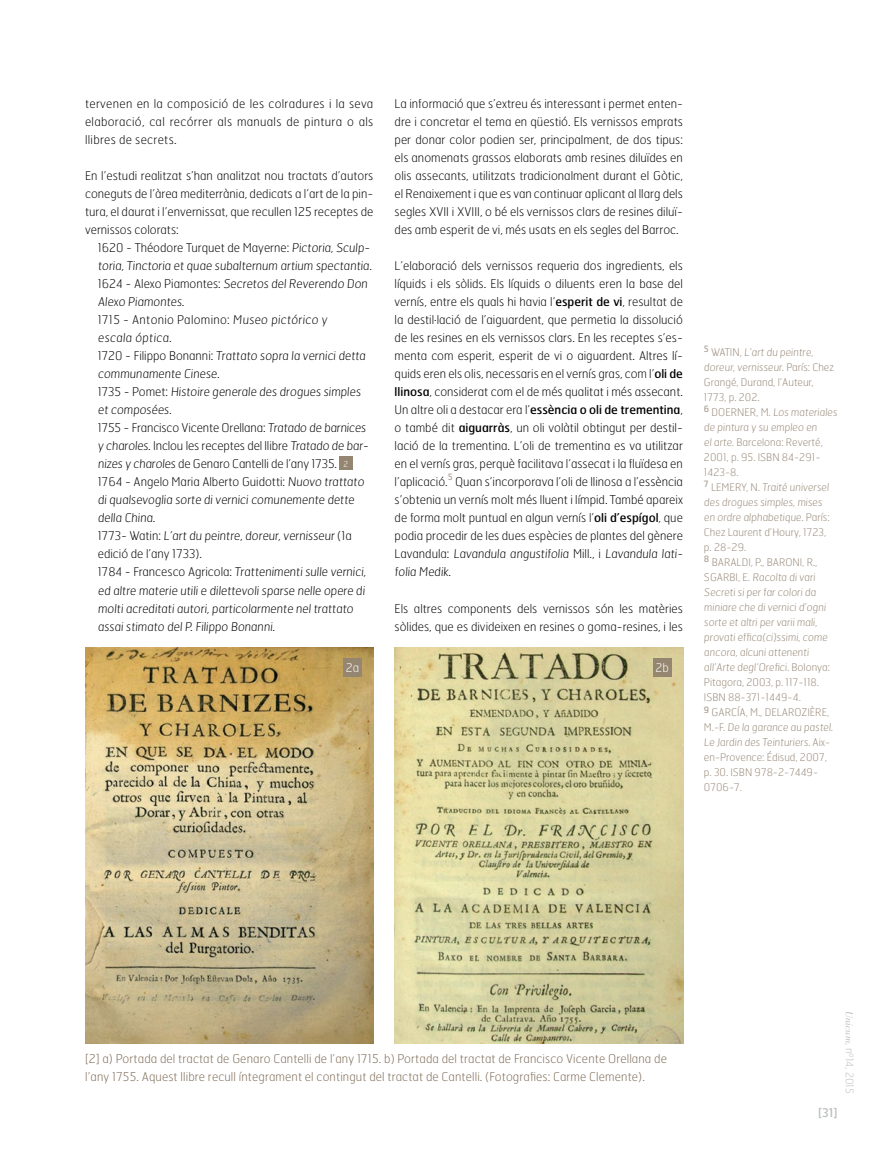
<style>
.page{position:relative;width:893px;height:1149px;background:#fff}
.page>*{position:absolute;margin:0;border:0;box-sizing:border-box;transform-origin:0 0}
.t1{font:100 12px/18px "Hermes";color:#000;text-align:justify}
.t2{font:100 12px/18px "Hermes";letter-spacing:.01em;color:#7c6a55}
.t3{font:12px "Hermes";color:#bcbec0}
.t4{font:100 12px "Hermes";color:#fff}
.t5{font:100 10.5px/15px "Hermes";color:#978877}
.t6{font:100 10.5px "Hermes";color:#bcbec0}
.t7{font:8.7px "Hermes";color:#b1a699}
.s1{font-weight:400}
.s2{font-family:"Bodoni Std";font-weight:400;font-style:italic}
</style>
<div class="page">
<div style="left:339px;top:456px;width:14px;height:14px;background:#948671"></div>
<img style="left:85px;top:647px;width:288px;height:396px">
<img style="left:395px;top:647px;width:288px;height:396px">
<div style="left:343px;top:658px;width:19px;height:19px;background:#948671"></div>
<div style="left:653px;top:658px;width:18px;height:19px;background:#948671"></div>
<p class="t1" style="left:85px;top:94px;width:290px">tervenen en la composició de les colradures i la seva elaboració, cal recórrer als manuals de pintura o als llibres de secrets.</p>
<p class="t1" style="left:85px;top:166px;width:290px">En l’estudi realitzat s’han analitzat nou tractats d’autors coneguts de l’àrea mediterrània, dedicats a l’art de la pin&shy;tura, el daurat i l’envernissat, que recullen 125 receptes de vernissos colorats:</p>
<p class="t1" style="left:98px;top:238px;width:277px;text-align:left">1620 - Théodore Turquet de Mayerne: Pictoria, Sculp&shy;toria, Tinctoria et quae subalternum artium spectantia.<br>1624 - Alexo Piamontes: Secretos del Reverendo Don Alexo Piamontes.<br>1715 - Antonio Palomino: Museo pictórico y<br>escala óptica.<br>1720 - Filippo Bonanni: Trattato sopra la vernici detta communamente Cinese.<br>1735 - Pomet: Histoire generale des drogues simples et composées.<br>1755 - Francisco Vicente Orellana: Tratado de barnices y charoles. Inclou les receptes del llibre Tratado de bar&shy;nizes y charoles de Genaro Cantelli de l’any 1735. <sup>2<br></sup>1764 - Angelo Maria Alberto Guidotti: Nuovo trattato di qualsevoglia sorte di vernici comunemente dette della China.<br>1773- Watin: L’art du peintre, doreur, vernisseur (1a edició de l’any 1733).<br>1784 - Francesco Agricola: Trattenimenti sulle vernici, ed altre materie utili e dilettevoli sparse nelle opere di molti acreditati autori, particolarmente nel trattato assai stimato del P. Filippo Bonanni.</p>
<p class="t1" style="left:395px;top:94px;width:290px">La informació que s’extreu és interessant i permet enten&shy;dre i concretar el tema en qüestió. Els vernissos emprats per donar color podien ser, principalment, de dos tipus: els anomenats grassos elaborats amb resines diluïdes en olis assecants, utilitzats tradicionalment durant el Gòtic, el Renaixement i que es van continuar aplicant al llarg dels segles XVII i XVIII, o bé els vernissos clars de resines diluï&shy;des amb esperit de vi, més usats en els segles del Barroc.</p>
<p class="t1" style="left:395px;top:256px;width:290px;text-align:left">L’elaboració dels vernissos requeria dos ingredients, els líquids i els sòlids. Els líquids o diluents eren la base del vernís, entre els quals hi havia l’<span class="s1">esperit de vi</span>, resultat de la destil·lació de l’aiguardent, que permetia la dissolució de les resines en els vernissos clars. En les receptes s’es&shy;menta com esperit, esperit de vi o aiguardent. Altres lí&shy;quids eren els olis, necessaris en el vernís gras, com l’<span class="s1">oli de llinosa</span>, considerat com el de més qualitat i més assecant.<br>Un altre oli a destacar era l’<span class="s1">essència o oli de trementina</span>, o també dit <span class="s1">aiguarràs</span>, un oli volàtil obtingut per destil· lació de la trementina. L’oli de trementina es va utilitzar en el vernís gras, perquè facilitava l’assecat i la fluïdesa en l’aplicació.</p>
<p class="t7" style="left:448px;top:471px;width:7px">5</p>
<p class="t1" style="left:395px;top:472px;width:291px;text-indent:60px">Quan s’incorporava l’oli de llinosa a l’essència s’obtenia un vernís molt més lluent i límpid. També apareix de forma molt puntual en algun vernís l’<span class="s1">oli d’espígol</span>, que podia procedir de les dues espècies de plantes del gènere Lavandula: Lavandula angustifolia Mill., i Lavandula lati&shy;folia Medik.</p>
<p class="t1" style="left:395px;top:598px;width:290px">Els altres components dels vernissos són les matèries sòlides, que es divideixen en resines o goma-resines, i les</p>
<p class="t4" style="left:346px;top:660px;width:15px">2a</p>
<p class="t4" style="left:655px;top:660px;width:15px">2b</p>
<p class="t5" style="left:704px;top:344px;width:136px"><sup>5</sup> WATIN, L’art du peintre, doreur, vernisseur. París: Chez<br>Grangé, Durand, l’Auteur,<br>1773, p. 202.<br><sup>6</sup> DOERNER, M. Los materiales de pintura y su empleo en<br>el arte. Barcelona: Reverté,<br>2001, p. 95. ISBN 84-291-<br>1423-8.<br><sup>7</sup> LEMERY, N. Traité universel des drogues simples, mises<br>en ordre alphabetique. París:<br>Chez Laurent d’Houry, 1723,<br>p. 28-29.<br><sup>8</sup> BARALDI, P., BARONI, R.,<br>SGARBI, E. Racolta di vari<br>Secreti si per far colori da miniare che di vernici d’ogni sorte et altri per varii mali, provati effica(ci)ssimi, come ancora, alcuni attenenti all’Arte degl’Orefici. Bolonya:<br>Pitagora, 2003, p. 117-118.<br>ISBN 88-371-1449-4.<br><sup>9</sup> GARCÍA, M., DELAROZIÈRE,<br>M.-F. De la garance au pastel.<br>Le Jardin des Teinturiers. Aix&shy;en-Provence: Édisud, 2007,<br>p. 30. ISBN 978-2-7449-<br>0706-7.</p>
<p class="t2" style="left:85px;top:1048px;width:583px">[2] a) Portada del tractat de Genaro Cantelli de l’any 1715. b) Portada del tractat de Francisco Vicente Orellana de l’any 1755. Aquest llibre recull íntegrament el contingut del tractat de Cantelli. (Fotografies: Carme Clemente).</p>
<p class="t3" style="left:818px;top:1104px;width:21px">[31]</p>
<p class="t6" style="left:856px;top:1010px;width:84px;rotate:90deg"><span class="s2">Unicum</span>, nº14, 2015</p>
</div>
